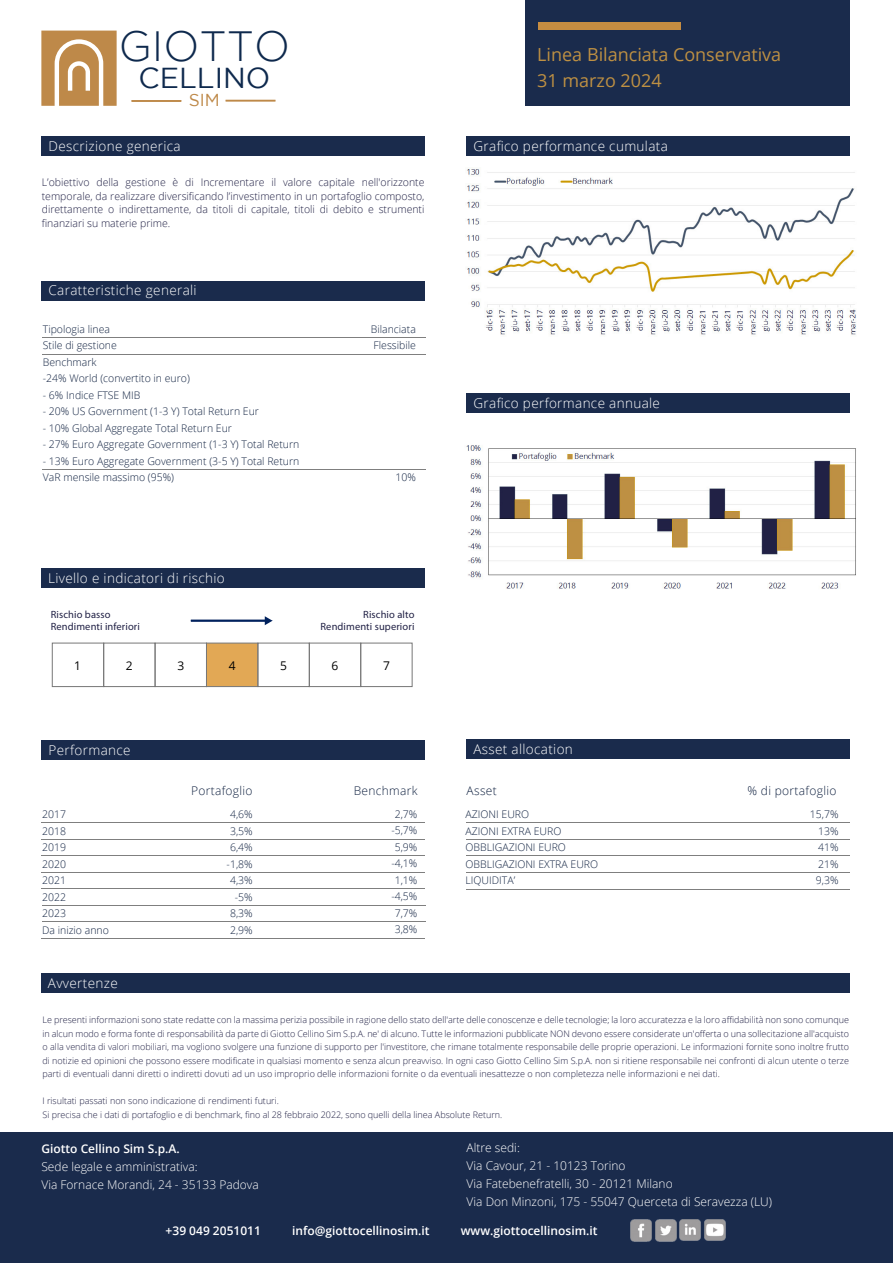
<style>
.page{position:relative;width:893px;height:1263px;background:#fff}
.page>*{position:absolute;margin:0;border:0;box-sizing:border-box;transform-origin:0 0}
.t1{font:300 42.3px "Gotham";color:#0e294d}
.t2{font:28.8px "Gotham";color:#0e294d}
.t3{font:18px/25.5px "Open Sans";color:#be9043}
.t4{font:17.25px "Gotham";color:#be8949}
.t5{font:300 13.5px "Open Sans";letter-spacing:.025em;color:#fff}
.t6{font:300 12px/18px "Open Sans";color:#fff}
.t7{font:600 12px "Open Sans";color:#fff}
.t8{font:300 12px "Open Sans";letter-spacing:.025em;color:#122342}
.t9{font:12px "Open Sans";color:#000}
.t10{font:300 10.5px/16.5px "Open Sans";color:#122342}
.t11{font:300 10.5px/13.5px "Open Sans";color:#212145;text-align:justify}
.t12{font:10.5px "Myriad Pro";letter-spacing:.01em;color:#212145}
.t13{font:300 9px/13.5px "Open Sans";color:#212145;text-align:justify}
</style>
<div class="page">
<img style="left:0;top:0;width:893px;height:1133px">
<div style="left:0;top:1133px;width:893px;height:130px;background:#1a2b4c"></div>
<img style="left:630px;top:1219px;width:22px;height:22px">
<img style="left:655px;top:1219px;width:22px;height:22px">
<img style="left:680px;top:1219px;width:46px;height:22px">
<div style="left:41px;top:974px;width:808px;height:19px;background:#1a2b4c"></div>
<div style="left:467px;top:740px;width:383px;height:19px;background:#1a2b4c"></div>
<hr style="left:466px;top:822px;width:383px;height:1px;background:#7f7f7f">
<hr style="left:466px;top:839px;width:383px;height:1px;background:#7f7f7f">
<hr style="left:466px;top:856px;width:383px;height:1px;background:#7f7f7f">
<hr style="left:466px;top:872px;width:383px;height:1px;background:#7f7f7f">
<hr style="left:466px;top:889px;width:383px;height:1px;background:#7f7f7f">
<div style="left:42px;top:740px;width:383px;height:19px;background:#1a2b4c"></div>
<hr style="left:42px;top:822px;width:383px;height:1px;background:#7f7f7f">
<hr style="left:42px;top:839px;width:383px;height:1px;background:#7f7f7f">
<hr style="left:42px;top:855px;width:383px;height:1px;background:#7f7f7f">
<hr style="left:42px;top:872px;width:383px;height:1px;background:#7f7f7f">
<hr style="left:42px;top:888px;width:383px;height:1px;background:#7f7f7f">
<hr style="left:42px;top:938px;width:383px;height:1px;background:#7f7f7f">
<hr style="left:42px;top:921px;width:383px;height:1px;background:#7f7f7f">
<div style="left:41px;top:569px;width:383px;height:19px;background:#1a2b4c"></div>
<hr style="left:191px;top:620px;width:75px;height:2px;background:#00215d">
<svg style="left:265px;top:616px;width:7px;height:9px"></svg>
<div style="left:52px;top:643px;width:52px;height:44px;border:1px solid #777"></div>
<div style="left:103px;top:643px;width:52px;height:44px;border:1px solid #777"></div>
<div style="left:155px;top:643px;width:52px;height:44px;border:1px solid #777"></div>
<div style="left:206px;top:643px;width:52px;height:44px;background:#e2a855;border:1px solid #777"></div>
<div style="left:257px;top:643px;width:53px;height:44px;border:1px solid #777"></div>
<div style="left:309px;top:643px;width:52px;height:44px;border:1px solid #777"></div>
<div style="left:360px;top:643px;width:52px;height:44px;border:1px solid #777"></div>
<div style="left:467px;top:393px;width:383px;height:20px;background:#1a2b4c"></div>
<img style="left:465px;top:433px;width:393px;height:168px">
<div style="left:42px;top:281px;width:383px;height:19px;background:#1a2b4c"></div>
<hr style="left:42px;top:337px;width:383px;height:1px;background:#7f7f7f">
<hr style="left:42px;top:354px;width:383px;height:1px;background:#7f7f7f">
<hr style="left:42px;top:469px;width:383px;height:1px;background:#7f7f7f">
<img style="left:465px;top:168px;width:395px;height:168px">
<div style="left:467px;top:136px;width:383px;height:20px;background:#1a2b4c"></div>
<div style="left:42px;top:136px;width:383px;height:20px;background:#1a2b4c"></div>
<div style="left:525px;top:0;width:324px;height:105px;background:#1a2b4c"></div>
<div style="left:539px;top:22px;width:142px;height:8px;background:#c68d41"></div>
<svg style="left:41px;top:31px;width:76px;height:75px;background:#c99e6a"></svg>
<hr style="left:131px;top:100px;width:50px;height:2px;background:#be8949">
<hr style="left:226px;top:100px;width:49px;height:2px;background:#be8949">
<hr style="left:42px;top:905px;width:383px;height:1px;background:#7f7f7f">
<h1 class="t1" style="left:119px;top:23px;width:173px">GIOTTO</h1>
<h2 class="t2" style="left:138px;top:62px;width:133px">CELLINO</h2>
<h3 class="t4" style="left:189px;top:90px;width:33px">SIM</h3>
<h3 class="t5" style="left:49px;top:137px;width:134px">Descrizione generica</h3>
<p class="t11" style="left:42px;top:175px;width:384px">L’obiettivo della gestione è di Incrementare il valore capitale nell'orizzonte temporale, da realizzare diversificando l’investimento in un portafoglio composto, direttamente o indirettamente, da titoli di capitale, titoli di debito e strumenti finanziari su materie prime.</p>
<h3 class="t5" style="left:49px;top:281px;width:149px">Caratteristiche generali</h3>
<p class="t10" style="left:43px;top:320px;width:69px">Tipologia linea</p>
<p class="t10" style="left:371px;top:320px;width:47px">Bilanciata</p>
<p class="t10" style="left:43px;top:337px;width:75px">Stile di gestione</p>
<p class="t10" style="left:374px;top:337px;width:44px">Flessibile</p>
<p class="t10" style="left:43px;top:353px;width:149px">Benchmark<br>-24% World (convertito in euro)</p>
<p class="t10" style="left:43px;top:386px;width:99px">- 6% Indice FTSE MIB</p>
<p class="t10" style="left:43px;top:403px;width:218px">- 20% US Government (1-3 Y) Total Return Eur</p>
<p class="t10" style="left:43px;top:419px;width:191px">- 10% Global Aggregate Total Return Eur</p>
<p class="t10" style="left:43px;top:436px;width:258px">- 27% Euro Aggregate Government (1-3 Y) Total Return</p>
<p class="t10" style="left:43px;top:452px;width:258px">- 13% Euro Aggregate Government (3-5 Y) Total Return<br>VaR mensile massimo (95%)</p>
<p class="t10" style="left:395px;top:469px;width:22px">10%</p>
<h3 class="t5" style="left:48px;top:569px;width:178px">Livello e indicatori di rischio</h3>
<p class="t12" style="left:51px;top:608px;width:61px">Rischio basso</p>
<p class="t12" style="left:363px;top:608px;width:53px">Rischio alto</p>
<p class="t12" style="left:51px;top:620px;width:91px">Rendimenti inferiori</p>
<p class="t12" style="left:320px;top:620px;width:95px">Rendimenti superiori</p>
<h3 class="t9" style="left:74px;top:658px;width:8px">1</h3>
<h3 class="t9" style="left:126px;top:658px;width:8px">2</h3>
<h3 class="t9" style="left:177px;top:658px;width:8px">3</h3>
<h3 class="t9" style="left:229px;top:658px;width:8px">4</h3>
<h3 class="t9" style="left:280px;top:658px;width:8px">5</h3>
<h3 class="t9" style="left:332px;top:658px;width:8px">6</h3>
<h3 class="t9" style="left:383px;top:658px;width:8px">7</h3>
<h3 class="t5" style="left:49px;top:740px;width:84px">Performance</h3>
<h3 class="t8" style="left:191px;top:782px;width:63px">Portafoglio</h3>
<h3 class="t8" style="left:354px;top:782px;width:65px">Benchmark</h3>
<p class="t10" style="left:42px;top:806px;width:68px">2017<br>2018<br>2019<br>2020<br>2021<br>2022<br>2023<br>Da inizio anno</p>
<p class="t10" style="left:227px;top:806px;width:28px;text-align:right">4,6%<br>3,5%<br>6,4% -1,8%<br>4,3% -5%<br>8,3%<br>2,9%</p>
<p class="t10" style="left:391px;top:806px;width:28px;text-align:center">2,7% -5,7%<br>5,9% -4,1%<br>1,1% -4,5%<br>7,7%<br>3,8%</p>
<h3 class="t3" style="left:537px;top:41px;width:246px">Linea Bilanciata Conservativa<br>31 marzo 2024</h3>
<h3 class="t5" style="left:473px;top:137px;width:196px">Grafico performance cumulata</h3>
<h3 class="t5" style="left:473px;top:394px;width:188px">Grafico performance annuale</h3>
<h3 class="t5" style="left:473px;top:740px;width:101px">Asset allocation</h3>
<h3 class="t8" style="left:467px;top:782px;width:32px">Asset</h3>
<h3 class="t8" style="left:747px;top:782px;width:90px">% di portafoglio</h3>
<p class="t10" style="left:465px;top:806px;width:65px">AZIONI EURO</p>
<p class="t10" style="left:810px;top:806px;width:30px">15,7%</p>
<p class="t10" style="left:465px;top:822px;width:97px">AZIONI EXTRA EURO</p>
<p class="t10" style="left:818px;top:822px;width:22px">13%</p>
<p class="t10" style="left:465px;top:839px;width:102px">OBBLIGAZIONI EURO</p>
<p class="t10" style="left:818px;top:839px;width:22px">41%</p>
<p class="t10" style="left:465px;top:855px;width:134px">OBBLIGAZIONI EXTRA EURO</p>
<p class="t10" style="left:818px;top:855px;width:22px">21%</p>
<p class="t10" style="left:465px;top:872px;width:51px">LIQUIDITA’</p>
<p class="t10" style="left:816px;top:872px;width:24px">9,3%</p>
<h3 class="t5" style="left:48px;top:974px;width:71px">Avvertenze</h3>
<p class="t13" style="left:42px;top:1013px;width:808px">Le presenti informazioni sono state redatte con la massima perizia possibile in ragione dello stato dell'arte delle conoscenze e delle tecnologie; la loro accuratezza e la loro affidabilità non sono comunque in alcun modo e forma fonte di responsabilità da parte di Giotto Cellino Sim S.p.A. ne' di alcuno. Tutte le informazioni pubblicate NON devono essere considerate un'offerta o una sollecitazione all'acquisto o alla vendita di valori mobiliari, ma vogliono svolgere una funzione di supporto per l'investitore, che rimane totalmente responsabile delle proprie operazioni. Le informazioni fornite sono inoltre frutto di notizie ed opinioni che possono essere modificate in qualsiasi momento e senza alcun preavviso. In ogni caso Giotto Cellino Sim S.p.A. non si ritiene responsabile nei confronti di alcun utente o terze parti di eventuali danni diretti o indiretti dovuti ad un uso improprio delle informazioni fornite o da eventuali inesattezze o non completezza nelle informazioni e nei dati.</p>
<p class="t13" style="left:42px;top:1094px;width:461px">I risultati passati non sono indicazione di rendimenti futuri.<br>Si precisa che i dati di portafoglio e di benchmark, fino al 28 febbraio 2022, sono quelli della linea Absolute Return.</p>
<h3 class="t6" style="left:467px;top:1138px;width:307px">Altre sedi:<br>Via Cavour, 21 - 10123 Torino<br>Via Fatebenefratelli, 30 - 20121 Milano<br>Via Don Minzoni, 175 - 55047 Querceta di Seravezza (LU)</h3>
<h3 class="t7" style="left:41px;top:1140px;width:140px">Giotto Cellino Sim S.p.A.</h3>
<h3 class="t6" style="left:41px;top:1157px;width:219px">Sede legale e amministrativa:<br>Via Fornace Morandi, 24 - 35133 Padova</h3>
<h3 class="t7" style="left:166px;top:1223px;width:97px">+39 049 2051011</h3>
<h3 class="t7" style="left:292px;top:1223px;width:139px">info@giottocellinosim.it</h3>
<h3 class="t7" style="left:461px;top:1223px;width:138px">www.giottocellinosim.it</h3>
</div>
